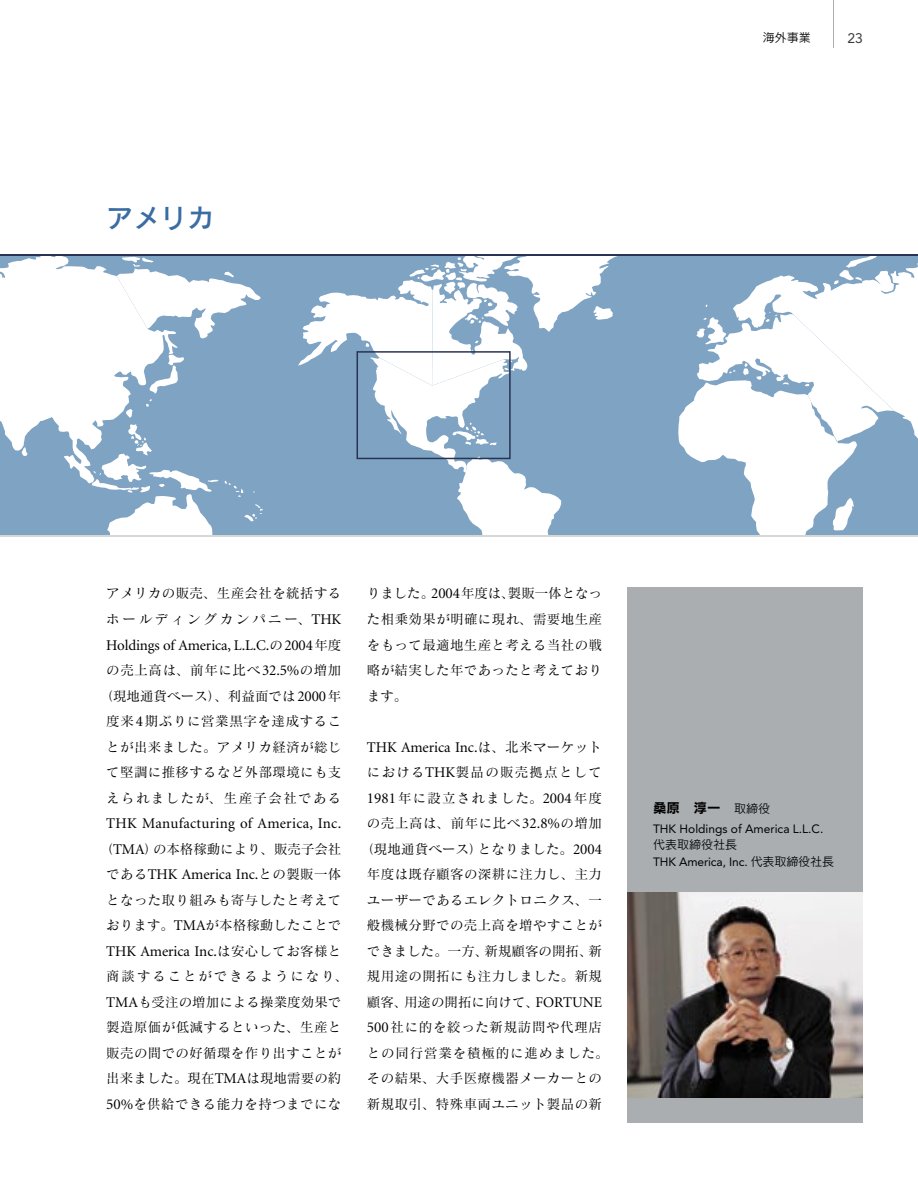
<style>
.page{position:relative;width:918px;height:1188px;background:#fff}
.page>*{position:absolute;margin:0;border:0;box-sizing:border-box;transform-origin:0 0}
.t1{font:27px "Rodin Pro DB";color:#396da3}
.t2{font:14.85px "Minion";letter-spacing:-.005em;color:#000}
.t3{font:14.85px "Minion";letter-spacing:.02em;color:#000}
.t4{font:13.8px "Avenir";color:#393939}
.t5{font:13.5px/25.5px "Matisse Pro M";letter-spacing:.03em;color:#000}
.t6{font:13.5px "Matisse Pro M";letter-spacing:-.005em;color:#000}
.t7{font:13.5px "Rodin Pro B";color:#000}
.t8{font:12px "Avenir";color:#000}
.t9{font:12px "Rodin Pro M";color:#000}
.s1{font-family:"Minion";font-size:14.85px}
.s2{font-family:"Matisse Pro M";font-size:13.5px}
.s3{font-size:15.15px}
.s4{font-family:"Minion";font-size:15.15px}
.s5{font-family:"Rodin Pro M";font-size:12px}
.s6{font-family:"Rodin Pro M"}
</style>
<div class="page">
<div style="left:628px;top:587px;width:235px;height:536px;background:#aaaeb1"></div>
<img style="left:628px;top:893px;width:235px;height:204px">
<div style="left:0;top:255px;width:918px;height:280px;background:#7fa3c3"></div>
<svg style="left:678px;top:256px;width:240px;height:279px"></svg>
<hr style="left:0;top:535px;width:918px;height:1px;background:#d5d8d4">
<svg style="left:298px;top:256px;width:320px;height:279px"></svg>
<svg style="left:0;top:256px;width:263px;height:279px"></svg>
<hr style="left:0;top:254px;width:918px;height:2px;background:#2a3353">
<hr style="left:834px;top:0;width:1px;height:48px;background:#aaaeb1">
<h1 class="t1" style="left:106px;top:200px;width:109px">アメリカ</h1>
<p class="t9" style="left:763px;top:30px;width:49px">海外事業</p>
<p class="t4" style="left:847px;top:30px;width:17px">23</p>
<p class="t5" style="left:106px;top:580px;width:237px">アメリカの販売、生産会社を統括するホールディングカンパニー、<span class="s1">THK</span></p>
<p class="t2" style="left:106px;top:637px;width:237px">Holdings of America, L.L.C.<span class="s2">の</span><span class="s3">2004</span><span class="s2">年度</span></p>
<p class="t5" style="left:100px;top:657px;width:243px;text-align:center">の売上高は、前年に比べ<span class="s4">32</span><span class="s1">.</span><span class="s4">5</span><span class="s1">%</span>の増加（現地通貨ベース）、利益面では<span class="s4">2000</span>年度来<span class="s4">4</span>期ぶりに営業黒字を達成することが出来ました。アメリカ経済が総じて堅調に推移するなど外部環境にも支えられましたが、生産子会社である</p>
<p class="t3" style="left:106px;top:816px;width:237px">THK Manufacturing of America, Inc.</p>
<p class="t6" style="left:100px;top:840px;width:243px">（<span class="s1">TMA</span>）の本格稼動により、販売子会社</p>
<p class="t2" style="left:106px;top:867px;width:237px"><span class="s2">である</span>THK America Inc.<span class="s2">との製販一体</span></p>
<p class="t5" style="left:106px;top:887px;width:237px">となった取り組みも寄与したと考えております。<span class="s1">TMA</span>が本格稼動したことで</p>
<p class="t2" style="left:106px;top:944px;width:237px">THK America Inc.<span class="s2">は安心してお客様と</span></p>
<p class="t5" style="left:106px;top:963px;width:243px">商談することができるようになり、<br><span class="s1">TMA</span>も受注の増加による操業度効果で製造原価が低減するといった、生産と販売の間での好循環を作り出すことが出来ました。現在<span class="s1">TMA</span>は現地需要の約<br><span class="s4">50</span><span class="s1">%</span>を供給できる能力を持つまでにな</p>
<p class="t5" style="left:367px;top:580px;width:237px;text-align:justify">りました。<span class="s4">2004</span>年度は、製販一体となった相乗効果が明確に現れ、需要地生産をもって最適地生産と考える当社の戦略が結実した年であったと考えております。</p>
<p class="t2" style="left:367px;top:740px;width:237px">THK America Inc.<span class="s2">は、北米マーケット</span></p>
<p class="t5" style="left:360px;top:759px;width:250px;text-align:center">における<span class="s1">THK</span>製品の販売拠点として<br><span class="s4">1981</span>年に設立されました。<span class="s4">2004</span>年度の売上高は、前年に比べ<span class="s4">32</span><span class="s1">.</span><span class="s4">8</span><span class="s1">%</span>の増加（現地通貨ベース）となりました。<span class="s4">2004</span>年度は既存顧客の深耕に注力し、主力ユーザーであるエレクトロニクス、一般機械分野での売上高を増やすことができました。一方、新規顧客の開拓、新規用途の開拓にも注力しました。新規顧客、用途の開拓に向けて、<span class="s1">FORTUNE<br></span><span class="s4">500</span>社に的を絞った新規訪問や代理店との同行営業を積極的に進めました。その結果、大手医療機器メーカーとの新規取引、特殊車両ユニット製品の新</p>
<p class="t7" style="left:653px;top:799px;width:118px">桑原　淳一　<span class="s5">取締役</span></p>
<p class="t8" style="left:653px;top:822px;width:172px">THK Holdings of America L.L.C.</p>
<p class="t9" style="left:653px;top:837px;width:85px">代表取締役社長</p>
<p class="t8" style="left:653px;top:855px;width:182px">THK America, Inc. <span class="s6">代表取締役社長</span></p>
</div>
